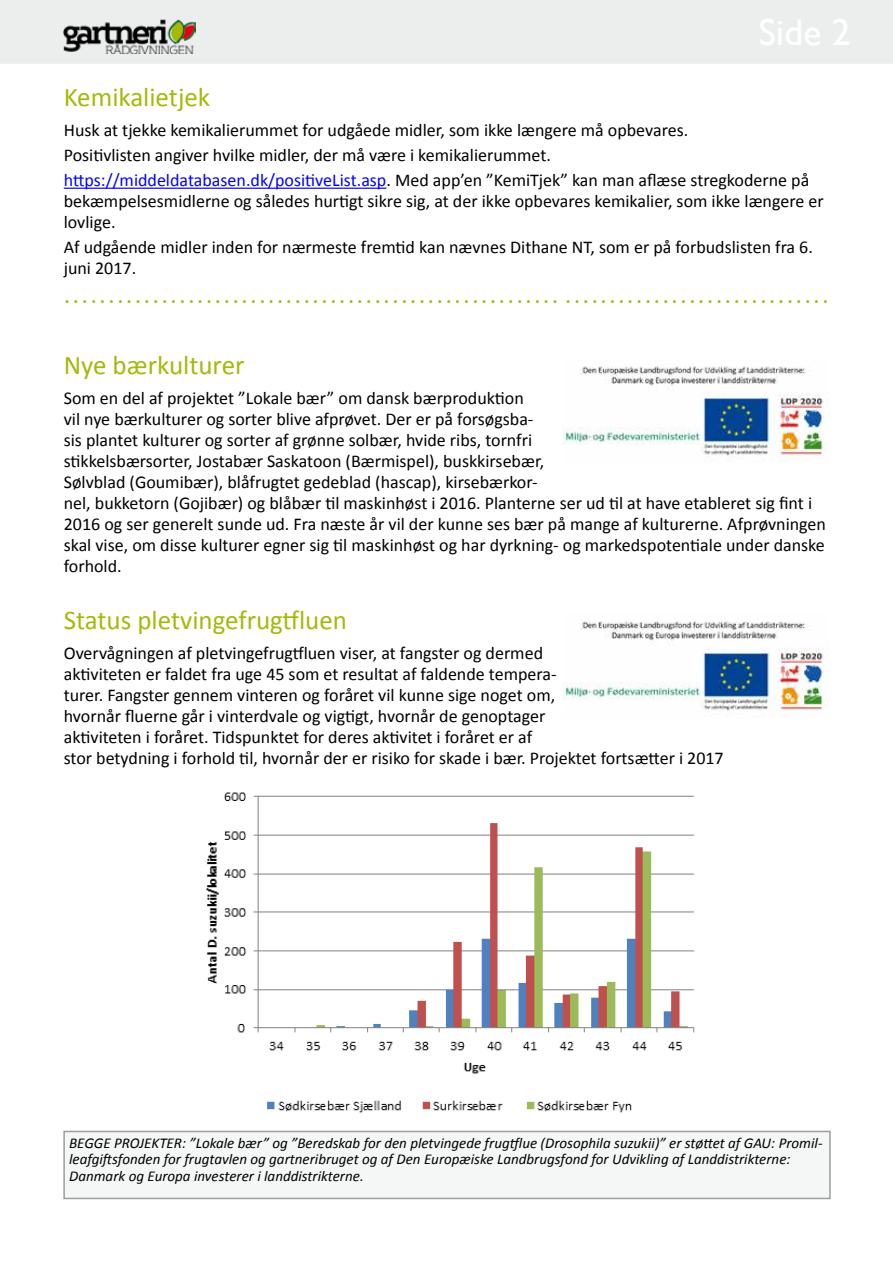
<style>
.page{position:relative;width:893px;height:1263px;background:#fff}
.page>*{position:absolute;margin:0;border:0;box-sizing:border-box;transform-origin:0 0}
.t1{font:27px "Calibri";color:#a2ba09}
.t2{font:18px/21px "Calibri";color:#000}
.t3{font:700 18px "Calibri";color:#a2ba09}
.t4{font:italic 15px/16.5px "Calibri";color:#000}
.s1{color:#00f}
</style>
<div class="page">
<div style="left:1px;top:1px;width:891px;height:62px;background:#eceded"></div>
<div style="left:0;top:0;width:893px;height:64px;border:2px solid #eceded"></div>
<img style="left:64px;top:20px;width:131px;height:34px">
<hr style="left:64px;top:188px;width:322px;height:1px;background:#00f">
<img style="left:562px;top:366px;width:262px;height:96px">
<div style="left:64px;top:1131px;width:766px;height:67px;background:#f5f6f6"></div>
<div style="left:63px;top:1131px;width:768px;height:68px;border:2px solid #9c9e9f"></div>
<img style="left:206px;top:792px;width:489px;height:321px">
<img style="left:562px;top:621px;width:262px;height:96px">
<h1 class="t1" style="left:64px;top:80px;width:148px">Kemikalietjek</h1>
<p class="t2" style="left:64px;top:117px;width:747px;line-height:25.2px">Husk at tjekke kemikalierummet for udgåede midler, som ikke længere må opbevares.<br>Positivlisten angiver hvilke midler, der må være i kemikalierummet. <span class="s1">https://middeldatabasen.dk/positiveList.asp</span>. Med app’en ”KemiTjek” kan man aflæse stregkoderne på</p>
<p class="t2" style="left:64px;top:191px;width:761px">bekæmpelsesmidlerne og således hurtigt sikre sig, at der ikke opbevares kemikalier, som ikke længere er lovlige.</p>
<p class="t2" style="left:64px;top:237px;width:751px">Af udgående midler inden for nærmeste fremtid kan nævnes Dithane NT, som er på forbudslisten fra 6. juni 2017.</p>
<p class="t3" style="left:65px;top:286px;width:765px">. . . . . . . . . . . . . . . . . . . . . . . . . . . . . . . . . . . . . . . . . . . . . . . . . . . . . . . . . . . . . . . . . . . . . . . . . . . . . . . . . . . . . .</p>
<h1 class="t1" style="left:64px;top:348px;width:182px">Nye bærkulturer</h1>
<p class="t2" style="left:64px;top:387px;width:764px">Som en del af projektet ”Lokale bær” om dansk bærproduktion<br>vil nye bærkulturer og sorter blive afprøvet. Der er på forsøgsba-<br>sis plantet kulturer og sorter af grønne solbær, hvide ribs, tornfri<br>stikkelsbærsorter, Jostabær Saskatoon (Bærmispel), buskkirsebær,<br>Sølvblad (Goumibær), blåfrugtet gedeblad (hascap), kirsebærkor-<br>nel, bukketorn (Gojibær) og blåbær til maskinhøst i 2016. Planterne ser ud til at have etableret sig fint i 2016 og ser generelt sunde ud. Fra næste år vil der kunne ses bær på mange af kulturerne. Afprøvningen skal vise, om disse kulturer egner sig til maskinhøst og har dyrkning- og markedspotentiale under danske forhold.</p>
<h1 class="t1" style="left:64px;top:603px;width:285px">Status pletvingefrugtfluen</h1>
<p class="t2" style="left:64px;top:643px;width:661px">Overvågningen af pletvingefrugtfluen viser, at fangster og dermed<br>aktiviteten er faldet fra uge 45 som et resultat af faldende tempera-<br>turer. Fangster gennem vinteren og foråret vil kunne sige noget om,<br>hvornår fluerne går i vinterdvale og vigtigt, hvornår de genoptager<br>aktiviteten i foråret. Tidspunktet for deres aktivitet i foråret er af<br>stor betydning i forhold til, hvornår der er risiko for skade i bær. Projektet fortsætter i 2017</p>
<p class="t4" style="left:69px;top:1134px;width:755px">BEGGE PROJEKTER: ”Lokale bær” og ”Beredskab for den pletvingede frugtflue (Drosophila suzukii)” er støttet af GAU: Promil&shy;leafgiftsfonden for frugtavlen og gartneribruget og af Den Europæiske Landbrugsfond for Udvikling af Landdistrikterne:<br>Danmark og Europa investerer i landdistrikterne.</p>
</div>
